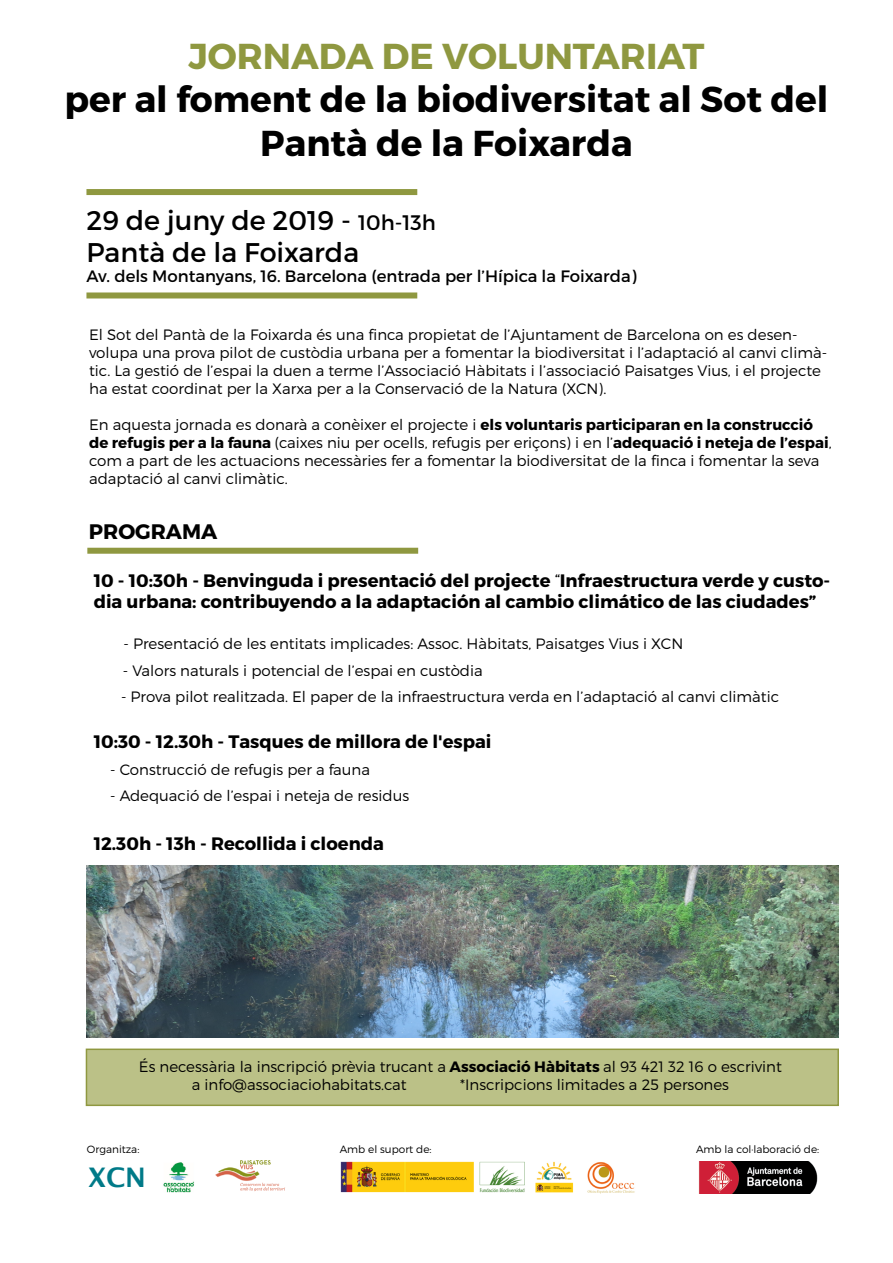
<style>
.page{position:relative;width:893px;height:1263px;background:#fff}
.page>*{position:absolute;margin:0;border:0;box-sizing:border-box;transform-origin:0 0}
.t1{font:700 36px/43.5px "Montserrat";color:#000;text-align:center}
.t2{font:700 36px "Montserrat";color:#8f9840}
.t3{font:27px/32.4px "Montserrat";color:#000}
.t4{font:600 27px "Lucida Sans";color:#007a88}
.t5{font:700 21px "Montserrat";color:#000}
.t6{font:700 18px/21.6px "Montserrat";color:#000}
.t7{font:16.5px "Montserrat";color:#000}
.t8{font:300 15px/18px "Montserrat";color:#000}
.t9{font:300 10.5px "Montserrat";color:#000}
.s1{font-size:21px}
.s2{font-weight:700}
.s3{font-weight:300}
</style>
<div class="page">
<div style="left:86px;top:189px;width:331px;height:6px;background:#8f9840"></div>
<img style="left:87px;top:865px;width:752px;height:172px">
<div style="left:86px;top:292px;width:331px;height:6px;background:#8f9840"></div>
<div style="left:86px;top:1048px;width:753px;height:58px;background:#bbc187;border:2px solid #8f9840"></div>
<div style="left:87px;top:548px;width:331px;height:6px;background:#8f9840"></div>
<img style="left:163px;top:1162px;width:31px;height:31px">
<img style="left:215px;top:1161px;width:70px;height:31px">
<img style="left:698px;top:1162px;width:120px;height:32px">
<img style="left:340px;top:1162px;width:295px;height:32px">
<h1 class="t2" style="left:188px;top:34px;width:518px">JORNADA DE VOLUNTARIAT</h1>
<h1 class="t1" style="left:65px;top:78px;width:765px">per al foment de la biodiversitat al Sot del<br>Pantà de la Foixarda</h1>
<h2 class="t3" style="left:86px;top:204px;width:351px">29 de juny de 2019 - <span class="s1">10h-13h<br></span>Pantà de la Foixarda</h2>
<p class="t7" style="left:86px;top:266px;width:551px">Av. dels Montanyans, 16. Barcelona (entrada per l’Hípica la Foixarda)</p>
<p class="t8" style="left:89px;top:325px;width:740px">El Sot del Pantà de la Foixarda és una finca propietat de l’Ajuntament de Barcelona on es desen&shy;volupa una prova pilot de custòdia urbana per a fomentar la biodiversitat i l’adaptació al canvi climà&shy;tic. La gestió de l’espai la duen a terme l’Associació Hàbitats i l’associació Paisatges Vius, i el projecte ha estat coordinat per la Xarxa per a la Conservació de la Natura (XCN).</p>
<p class="t8" style="left:89px;top:415px;width:744px">En aquesta jornada es donarà a conèixer el projecte i <span class="s2">els voluntaris participaran en la construcció de refugis per a la fauna</span> (caixes niu per ocells, refugis per eriçons) i en l’<span class="s2">adequació i neteja de l’espai</span>, com a part de les actuacions necessàries fer a fomentar la biodiversitat de la finca i fomentar la seva adaptació al canvi climàtic.</p>
<h3 class="t5" style="left:89px;top:519px;width:130px">PROGRAMA</h3>
<p class="t6" style="left:94px;top:570px;width:738px">10 - 10:30h - Benvinguda i presentació del projecte <span class="s3">“</span>Infraestructura verde y custo&shy;dia urbana: contribuyendo a la adaptación al cambio climático de las ciudades”</p>
<p class="t8" style="left:123px;top:634px;width:561px">- Presentació de les entitats implicades: Assoc. Hàbitats, Paisatges Vius i XCN</p>
<p class="t8" style="left:123px;top:661px;width:361px">- Valors naturals i potencial de l’espai en custòdia</p>
<p class="t8" style="left:121px;top:687px;width:660px">- Prova pilot realitzada. El paper de la infraestructura verda en l’adaptació al canvi climàtic</p>
<p class="t6" style="left:94px;top:731px;width:399px">10:30 - 12.30h - Tasques de millora de l'espai</p>
<p class="t8" style="left:110px;top:760px;width:261px">- Construcció de refugis per a fauna</p>
<p class="t8" style="left:110px;top:787px;width:301px">- Adequació de l’espai i neteja de residus</p>
<p class="t6" style="left:94px;top:833px;width:292px">12.30h - 13h - Recollida i cloenda</p>
<p class="t8" style="left:192px;top:1057px;width:592px;text-indent:-53px">És necessària la inscripció prèvia trucant a <span class="s2">Associació Hàbitats</span> al 93 421 32 16 o escrivint a info@associaciohabitats.cat</p>
<p class="t8" style="left:460px;top:1075px;width:270px">*Inscripcions limitades a 25 persones</p>
<p class="t9" style="left:87px;top:1143px;width:54px">Organitza:</p>
<p class="t9" style="left:340px;top:1143px;width:93px">Amb el suport de:</p>
<p class="t9" style="left:696px;top:1143px;width:125px">Amb la col·laboració de:</p>
<h2 class="t4" style="left:88px;top:1162px;width:59px">XCN</h2>
</div>
